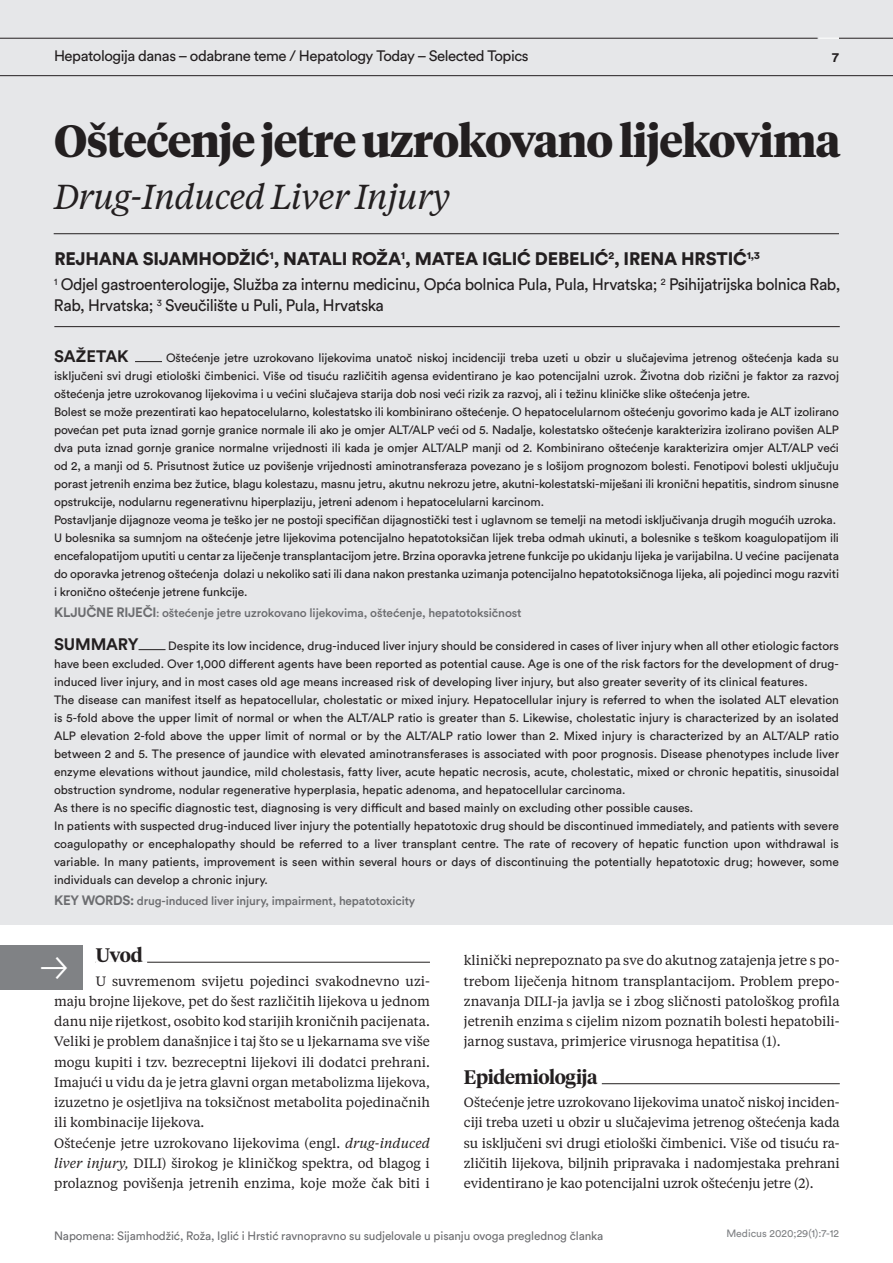
<style>
.page{position:relative;width:893px;height:1263px;background:#fff}
.page>*{position:absolute;margin:0;border:0;box-sizing:border-box;transform-origin:0 0}
.t1{font:700 45px "Tiempos Headline";letter-spacing:-.02em;color:#231f20}
.t2{font:italic 34.5px "Tiempos Headline";letter-spacing:-.02em;color:#231f20}
.t3{font:600 19.5px "Tiempos Headline";letter-spacing:-.02em;color:#231f20}
.t4{font:900 18px "Circular Pro";letter-spacing:-.01em;color:#231f20}
.t5{font:16.5px/21px "Circular Pro";letter-spacing:-.025em;color:#231f20}
.t6{font:700 16.5px "Circular Pro";letter-spacing:-.01em;color:#231f20}
.t7{font:15px "Circular Pro";letter-spacing:-.03em;color:#231f20}
.t8{font:13.5px/20.2px "Tiempos Headline";color:#231f20;text-align:justify}
.t9{font:700 13.5px "Circular Pro";color:#231f20}
.t10{font:12px/18px "Circular Pro";letter-spacing:-.01em;color:#231f20}
.t11{font:500 12px "Circular Pro";letter-spacing:-.01em;color:#6c6d70}
.t12{font:12px "Circular Pro";letter-spacing:-.01em;color:#6c6d70}
.t13{font:10.5px "Circular Pro";color:#808285}
.s1{font-weight:700;font-size:13.5px}
.s2{font-family:"Tiempos Headline";font-weight:400}
.s3{font-style:italic}
</style>
<div class="page">
<div style="left:0;top:0;width:893px;height:925px;background:#e6e7e9"></div>
<hr style="left:96px;top:962px;width:334px;height:1px;background:#231f20">
<hr style="left:96px;top:961px;width:51px;height:3px;background:#fff">
<hr style="left:464px;top:1083px;width:376px;height:1px;background:#231f20">
<hr style="left:464px;top:1082px;width:138px;height:3px;background:#fff">
<div style="left:0;top:945px;width:83px;height:44px;background:#808285"></div>
<hr style="left:0;top:75px;width:893px;height:1px;background:#231f20">
<hr style="left:0;top:38px;width:818px;height:1px;background:#231f20">
<hr style="left:839px;top:38px;width:54px;height:1px;background:#231f20">
<svg style="left:819px;top:38px;width:20px;height:1px"></svg>
<hr style="left:54px;top:233px;width:785px;height:1px;background:#231f20">
<hr style="left:54px;top:326px;width:786px;height:1px;background:#231f20">
<svg style="left:135px;top:361px;width:27px;height:1px"></svg>
<svg style="left:139px;top:649px;width:27px;height:1px"></svg>
<p class="t7" style="left:54px;top:46px;width:476px">Hepatologija danas – odabrane teme / Hepatology Today – Selected Topics</p>
<p class="t9" style="left:832px;top:47px;width:8px">7</p>
<h1 class="t1" style="left:54px;top:110px;width:788px">Oštećenje jetre uzrokovano lijekovima</h1>
<h2 class="t2" style="left:54px;top:173px;width:398px">Drug-Induced Liver Injury</h2>
<h3 class="t4" style="left:54px;top:247px;width:707px">REJHANA SIJAMHODŽIĆ<sup>1</sup>, NATALI ROŽA<sup>1</sup>, MATEA IGLIĆ DEBELIĆ<sup>2</sup>, IRENA HRSTIĆ<sup>1,3</sup></h3>
<h3 class="t5" style="left:54px;top:273px;width:788px"><sup>1</sup> Odjel gastroenterologije, Služba za internu medicinu, Opća bolnica Pula, Pula, Hrvatska; <sup>2</sup> Psihijatrijska bolnica Rab,<br>Rab, Hrvatska; <sup>3</sup> Sveučilište u Puli, Pula, Hrvatska</h3>
<h3 class="t6" style="left:54px;top:345px;width:76px">SAŽETAK</h3>
<p class="t10" style="left:54px;top:348px;width:787px;text-indent:112px">Oštećenje jetre uzrokovano lijekovima unatoč niskoj incidenciji treba uzeti u obzir u slučajevima jetrenog oštećenja kada su isključeni svi drugi etiološki čimbenici. Više od tisuću različitih agensa evidentirano je kao potencijalni uzrok. Životna dob rizični je faktor za razvoj oštećenja jetre uzrokovanog lijekovima i u većini slučajeva starija dob nosi veći rizik za razvoj, ali i težinu kliničke slike oštećenja jetre.<br>Bolest se može prezentirati kao hepatocelularno, kolestatsko ili kombinirano oštećenje. O hepatocelularnom oštećenju govorimo kada je ALT izolirano povećan pet puta iznad gornje granice normale ili ako je omjer ALT/ALP veći od 5. Nadalje, kolestatsko oštećenje karakterizira izolirano povišen ALP dva puta iznad gornje granice normalne vrijednosti ili kada je omjer ALT/ALP manji od 2. Kombinirano oštećenje karakterizira omjer ALT/ALP veći od 2, a manji od 5. Prisutnost žutice uz povišenje vrijednosti aminotransferaza povezano je s lošijom prognozom bolesti. Fenotipovi bolesti uključuju porast jetrenih enzima bez žutice, blagu kolestazu, masnu jetru, akutnu nekrozu jetre, akutni-kolestatski-miješani ili kronični hepatitis, sindrom sinusne opstrukcije, nodularnu regenerativnu hiperplaziju, jetreni adenom i hepatocelularni karcinom.<br>Postavljanje dijagnoze veoma je teško jer ne postoji specifičan dijagnostički test i uglavnom se temelji na metodi isključivanja drugih mogućih uzroka.<br>U bolesnika sa sumnjom na oštećenje jetre lijekovima potencijalno hepatotoksičan lijek treba odmah ukinuti, a bolesnike s teškom koagulopatijom ili encefalopatijom uputiti u centar za liječenje transplantacijom jetre. Brzina oporavka jetrene funkcije po ukidanju lijeka je varijabilna. U većine pacijenata do oporavka jetrenog oštećenja dolazi u nekoliko sati ili dana nakon prestanka uzimanja potencijalno hepatotoksičnoga lijeka, ali pojedinci mogu razviti i kronično oštećenje jetrene funkcije.</p>
<p class="t11" style="left:54px;top:604px;width:469px"><span class="s1">KLJUČNE RIJEČI</span><span class="s2">:</span> oštećenje jetre uzrokovano lijekovima, oštećenje, hepatotoksičnost</p>
<h3 class="t6" style="left:54px;top:633px;width:86px">SUMMARY</h3>
<p class="t10" style="left:54px;top:636px;width:787px;text-indent:114px">Despite its low incidence, drug-induced liver injury should be considered in cases of liver injury when all other etiologic factors have been excluded. Over 1,000 different agents have been reported as potential cause. Age is one of the risk factors for the development of drug&shy;induced liver injury, and in most cases old age means increased risk of developing liver injury, but also greater severity of its clinical features.<br>The disease can manifest itself as hepatocellular, cholestatic or mixed injury. Hepatocellular injury is referred to when the isolated ALT elevation is 5-fold above the upper limit of normal or when the ALT/ALP ratio is greater than 5. Likewise, cholestatic injury is characterized by an isolated ALP elevation 2-fold above the upper limit of normal or by the ALT/ALP ratio lower than 2. Mixed injury is characterized by an ALT/ALP ratio between 2 and 5. The presence of jaundice with elevated aminotransferases is associated with poor prognosis. Disease phenotypes include liver enzyme elevations without jaundice, mild cholestasis, fatty liver, acute hepatic necrosis, acute, cholestatic, mixed or chronic hepatitis, sinusoidal obstruction syndrome, nodular regenerative hyperplasia, hepatic adenoma, and hepatocellular carcinoma.<br>As there is no specific diagnostic test, diagnosing is very difficult and based mainly on excluding other possible causes.<br>In patients with suspected drug-induced liver injury the potentially hepatotoxic drug should be discontinued immediately, and patients with severe coagulopathy or encephalopathy should be referred to a liver transplant centre. The rate of recovery of hepatic function upon withdrawal is variable. In many patients, improvement is seen within several hours or days of discontinuing the potentially hepatotoxic drug; however, some individuals can develop a chronic injury.</p>
<p class="t11" style="left:54px;top:892px;width:363px"><span class="s1">KEY WORDS:</span> drug-induced liver injury, impairment, hepatotoxicity</p>
<h3 class="t3" style="left:96px;top:942px;width:49px">Uvod</h3>
<p class="t8" style="left:54px;top:970px;width:377px;text-align:left;text-indent:41px">U suvremenom svijetu pojedinci svakodnevno uzi&shy;maju brojne lijekove, pet do šest različitih lijekova u jednom danu nije rijetkost, osobito kod starijih kroničnih pacijenata.<br>Veliki je problem današnjice i taj što se u ljekarnama sve više mogu kupiti i tzv. bezreceptni lijekovi ili dodatci prehrani.<br>Imajući u vidu da je jetra glavni organ metabolizma lijekova, izuzetno je osjetljiva na toksičnost metabolita pojedinačnih ili kombinacije lijekova.<br>Oštećenje jetre uzrokovano lijekovima (engl. <span class="s3">drug-induced liver injury,</span> DILI) širokog je kliničkog spektra, od blagog i prolaznog povišenja jetrenih enzima, koje može čak biti i</p>
<p class="t8" style="left:464px;top:950px;width:377px">klinički neprepoznato pa sve do akutnog zatajenja jetre s po&shy;trebom liječenja hitnom transplantacijom. Problem prepo&shy;znavanja DILI-ja javlja se i zbog sličnosti patološkog profila jetrenih enzima s cijelim nizom poznatih bolesti hepatobili&shy;jarnog sustava, primjerice virusnoga hepatitisa (1).</p>
<h3 class="t3" style="left:464px;top:1063px;width:135px">Epidemiologija</h3>
<p class="t8" style="left:464px;top:1092px;width:377px">Oštećenje jetre uzrokovano lijekovima unatoč niskoj inciden&shy;ciji treba uzeti u obzir u slučajevima jetrenog oštećenja kada su isključeni svi drugi etiološki čimbenici. Više od tisuću ra&shy;zličitih lijekova, biljnih pripravaka i nadomjestaka prehrani evidentirano je kao potencijalni uzrok oštećenju jetre (2).</p>
<p class="t12" style="left:54px;top:1227px;width:551px">Napomena: Sijamhodžić, Roža, Iglić i Hrstić ravnopravno su sudjelovale u pisanju ovoga preglednog članka</p>
<p class="t13" style="left:726px;top:1227px;width:114px">Medicus 2020;29(1):7-12</p>
</div>
